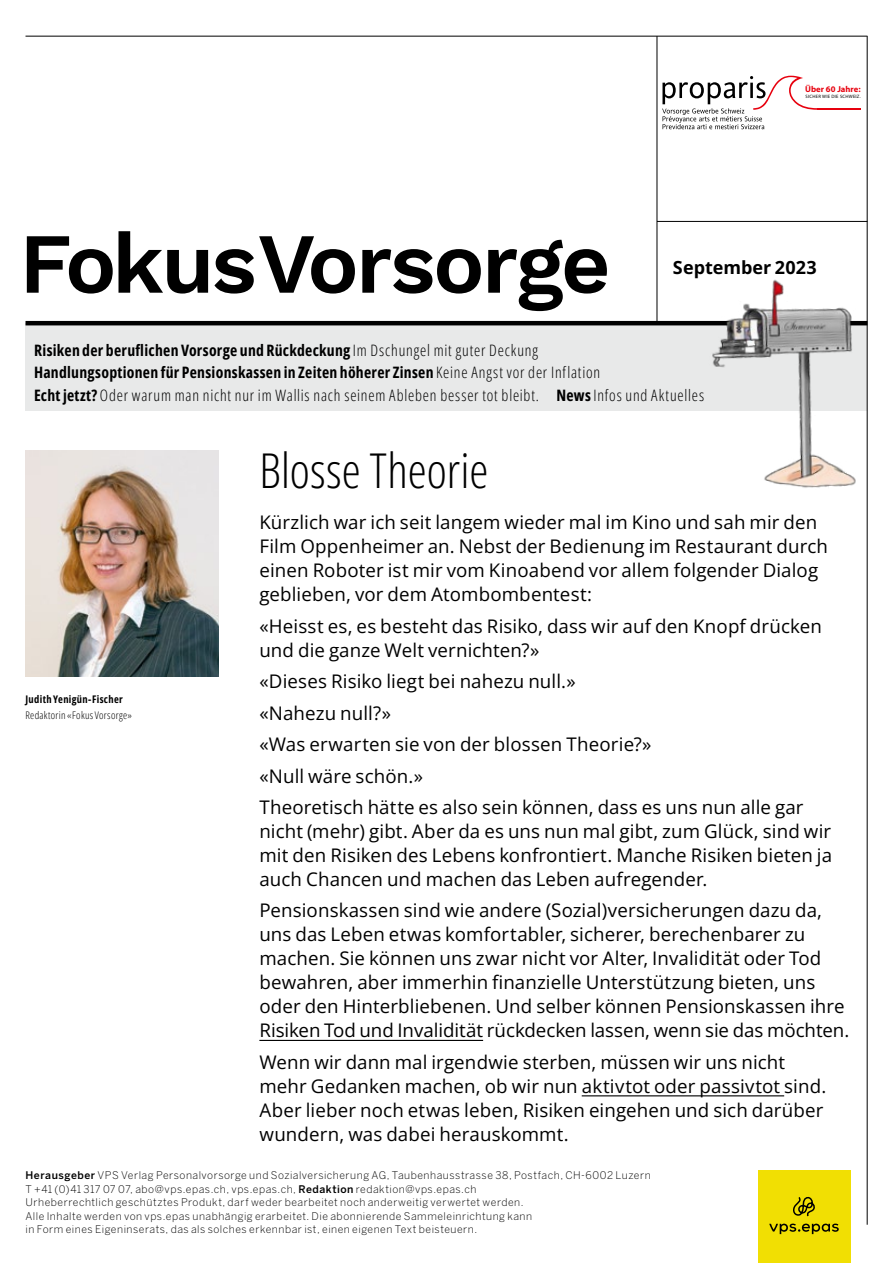
<style>
.page{position:relative;width:893px;height:1263px;background:#fff}
.page>*{position:absolute;margin:0;border:0;box-sizing:border-box;transform-origin:0 0}
.t1{font:600 85.5px "Work Sans";letter-spacing:-.03em;color:#000}
.t2{font:300 48px "Open Sans Condensed";letter-spacing:.005em;color:#000}
.t3{font:18.75px/24px "Open Sans";letter-spacing:.005em;color:#000}
.t4{font:700 18px "Open Sans";color:#000}
.t5{font:300 15.75px/22.5px "Open Sans Condensed";letter-spacing:.05em;color:#000}
.t6{font:300 10.5px/13.5px "Benton Sans";letter-spacing:.05em;color:#000}
.t7{font:300 10.5px "Open Sans Condensed";letter-spacing:.03em;color:#000}
.t8{font:700 10.5px "Open Sans Condensed";letter-spacing:.035em;color:#000}
.t9{font:700 8.55px "Myriad Pro";letter-spacing:.005em;color:#e7000e}
.t10{font:4.8px "Myriad Pro";letter-spacing:.045em;color:#000}
.s1{font-weight:700}
.s2{font-weight:500}
</style>
<div class="page">
<div style="left:26px;top:323px;width:841px;height:87px;background:#e8e9e9"></div>
<hr style="left:26px;top:36px;width:841px;height:1px;background:#000">
<hr style="left:657px;top:36px;width:1px;height:287px;background:#000">
<hr style="left:26px;top:321px;width:841px;height:4px;background:#000">
<hr style="left:657px;top:221px;width:210px;height:1px;background:#000">
<hr style="left:867px;top:36px;width:1px;height:1189px;background:#000">
<div style="left:758px;top:1171px;width:92px;height:92px;background:#f1df03"></div>
<svg style="left:769px;top:1196px;width:70px;height:38px"></svg>
<img style="left:700px;top:272px;width:168px;height:232px">
<img style="left:26px;top:450px;width:193px;height:226px">
<hr style="left:259px;top:1040px;width:224px;height:1px;background:#000">
<hr style="left:582px;top:1095px;width:202px;height:1px;background:#000">
<svg style="left:662px;top:76px;width:155px;height:53px"></svg>
<hr style="left:817px;top:108px;width:44px;height:2px;background:#e7000e">
<h1 class="t1" style="left:19px;top:214px;width:593px">Fokus Vorsorge</h1>
<p class="t9" style="left:805px;top:84px;width:57px">Über 60 Jahre:</p>
<p class="t10" style="left:806px;top:93px;width:57px">SICHER WIE DIE SCHWEIZ.</p>
<p class="t4" style="left:673px;top:256px;width:145px">September 2023</p>
<p class="t5" style="left:34px;top:339px;width:672px"><span class="s1">Risiken der beruflichen Vorsorge und Rückdeckung</span> Im Dschungel mit guter Deckung<br><span class="s1">Handlungsoptionen für Pensionskassen in Zeiten höherer Zinsen</span> Keine Angst vor der Inflation<br><span class="s1">Echt jetzt?</span> Oder warum man nicht nur im Wallis nach seinem Ableben besser tot bleibt. <span class="s1">News</span> Infos und Aktuelles</p>
<p class="t8" style="left:26px;top:692px;width:99px">Judith Yenigün-Fischer</p>
<p class="t7" style="left:26px;top:708px;width:108px">Redaktorin «Fokus Vorsorge»</p>
<h2 class="t2" style="left:259px;top:438px;width:231px">Blosse Theorie</h2>
<p class="t3" style="left:259px;top:510px;width:570px">Kürzlich war ich seit langem wieder mal im Kino und sah mir den Film Oppenheimer an. Nebst der Bedienung im Restaurant durch einen Roboter ist mir vom Kinoabend vor allem folgender Dialog geblieben, vor dem Atombombentest:</p>
<p class="t3" style="left:259px;top:613px;width:564px">«Heisst es, es besteht das Risiko, dass wir auf den Knopf drücken und die ganze Welt vernichten?»</p>
<p class="t3" style="left:259px;top:665px;width:546px;line-height:31.5px">«Dieses Risiko liegt bei nahezu null.»<br>«Nahezu null?»<br>«Was erwarten sie von der blossen Theorie?»<br>«Null wäre schön.»<br>Theoretisch hätte es also sein können, dass es uns nun alle gar</p>
<p class="t3" style="left:259px;top:819px;width:574px;text-align:justify">nicht (mehr) gibt. Aber da es uns nun mal gibt, zum Glück, sind wir mit den Risiken des Lebens konfrontiert. Manche Risiken bieten ja auch Chancen und machen das Leben aufregender.</p>
<p class="t3" style="left:259px;top:898px;width:591px">Pensionskassen sind wie andere (Sozial)versicherungen dazu da, uns das Leben etwas komfortabler, sicherer, berechenbarer zu machen. Sie können uns zwar nicht vor Alter, Invalidität oder Tod -bewahren, aber immerhin finanzielle Unterstützung bieten, uns oder den Hinterbliebenen. Und selber können Pensionskassen ihre Risiken Tod und Invalidität rückdecken lassen, wenn sie das möchten.</p>
<p class="t3" style="left:259px;top:1049px;width:568px">Wenn wir dann mal irgendwie sterben, müssen wir uns nicht mehr Gedanken machen, ob wir nun aktivtot oder passivtot sind.<br>Aber lieber noch etwas leben, Risiken eingehen und sich darüber wundern, was dabei herauskommt.</p>
<p class="t6" style="left:26px;top:1168px;width:627px"><span class="s2">Herausgeber</span> VPS Verlag Personalvorsorge und Sozialversicherung AG, Taubenhausstrasse 38, Postfach, CH-6002 Luzern T +41 (0)41 317 07 07, abo@vps.epas.ch, vps.epas.ch, <span class="s2">Redaktion</span> redaktion@vps.epas.ch<br>Urheberrechtlich geschütztes Produkt, darf weder bearbeitet noch anderweitig verwertet werden.<br>Alle Inhalte werden von vps.epas unabhängig erarbeitet. Die abonnierende Sammeleinrichtung kann<br>in Form eines Eigeninserats, das als solches erkennbar ist, einen eigenen Text beisteuern.</p>
</div>
